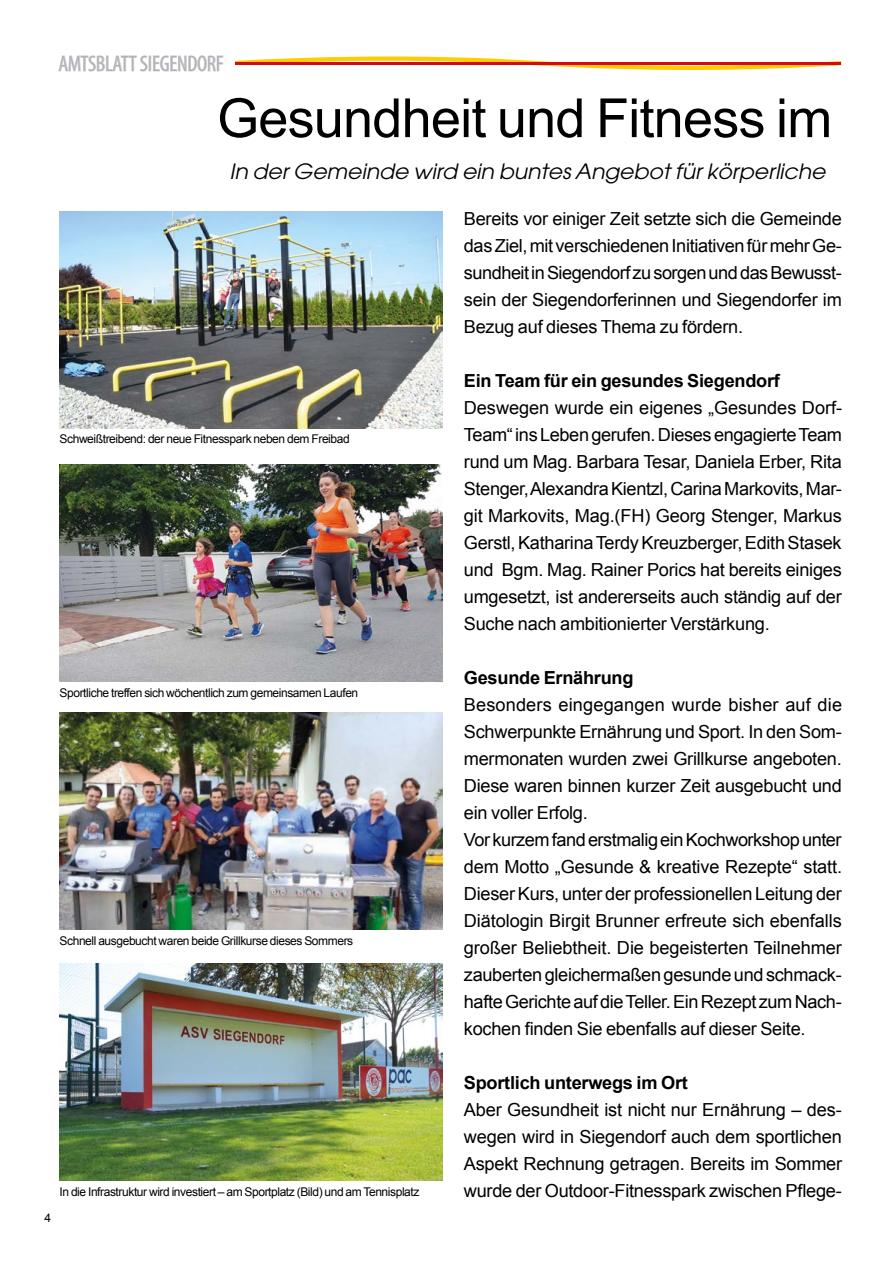
<style>
.page{position:relative;width:893px;height:1263px;background:#fff}
.page>*{position:absolute;margin:0;border:0;box-sizing:border-box;transform-origin:0 0}
.t1{font:54px "Arial";letter-spacing:-.015em;color:#000}
.t2{font:condensed 22.5px "Myriad Pro";letter-spacing:-.01em;color:#b2b2b6}
.t3{font:italic 21px "Avant Garde";letter-spacing:-.005em;color:#000;scale:1.05 1}
.t4{font:18px/27px "Arial";letter-spacing:-.015em;color:#000;text-align:justify}
.t5{font:700 18px "Arial";letter-spacing:-.015em;color:#000}
.t6{font:12px "Arial";letter-spacing:-.035em;color:#000}
</style>
<div class="page">
<svg style="left:58px;top:55px;width:166px;height:17px"></svg>
<svg style="left:235px;top:56px;width:606px;height:14px"></svg>
<hr style="left:235px;top:62px;width:606px;height:3px;background:#d50911">
<img style="left:60px;top:964px;width:383px;height:217px">
<img style="left:60px;top:713px;width:383px;height:217px">
<img style="left:60px;top:465px;width:383px;height:217px">
<img style="left:60px;top:211px;width:383px;height:217px">
<p class="t2" style="left:58px;top:50px;width:167px">AMTSBLATT SIEGENDORF</p>
<h1 class="t1" style="left:217px;top:83px;width:617px">Gesundheit und Fitness im</h1>
<p class="t3" style="left:230px;top:159px;width:569px">In der Gemeinde wird ein buntes Angebot für körperliche</p>
<p class="t4" style="left:464px;top:205px;width:380px">Bereits vor einiger Zeit setzte sich die Gemeinde das Ziel, mit verschiedenen Initiativen für mehr Ge&shy;sundheit in Siegendorf zu sorgen und das Bewusst&shy;sein der Siegendorferinnen und Siegendorfer im Bezug auf dieses Thema zu fördern.</p>
<p class="t5" style="left:464px;top:368px;width:318px">Ein Team für ein gesundes Siegendorf</p>
<p class="t4" style="left:464px;top:394px;width:380px">Deswegen wurde ein eigenes „Gesundes Dorf-Team“ ins Leben gerufen. Dieses engagierte Team rund um Mag. Barbara Tesar, Daniela Erber, Rita Stenger, Alexandra Kientzl, Carina Markovits, Mar&shy;git Markovits, Mag.(FH) Georg Stenger, Markus Gerstl, Katharina Terdy Kreuzberger, Edith Stasek und Bgm. Mag. Rainer Porics hat bereits einiges umgesetzt, ist andererseits auch ständig auf der Suche nach ambitionierter Verstärkung.</p>
<p class="t5" style="left:464px;top:665px;width:171px">Gesunde Ernährung</p>
<p class="t4" style="left:464px;top:691px;width:380px;text-align:left">Besonders eingegangen wurde bisher auf die Schwerpunkte Ernährung und Sport. In den Som&shy;mermonaten wurden zwei Grillkurse angeboten.<br>Diese waren binnen kurzer Zeit ausgebucht und ein voller Erfolg.<br>Vor kurzem fand erstmalig ein Kochworkshop unter dem Motto „Gesunde &amp; kreative Rezepte“ statt.<br>Dieser Kurs, unter der professionellen Leitung der Diätologin Birgit Brunner erfreute sich ebenfalls großer Beliebtheit. Die begeisterten Teilnehmer zauberten gleichermaßen gesunde und schmack&shy;hafte Gerichte auf die Teller. Ein Rezept zum Nach&shy;kochen finden Sie ebenfalls auf dieser Seite.</p>
<p class="t6" style="left:60px;top:431px;width:292px">Schweißtreibend: der neue Fitnesspark neben dem Freibad</p>
<p class="t6" style="left:60px;top:685px;width:300px">Sportliche treffen sich wöchentlich zum gemeinsamen Laufen</p>
<p class="t6" style="left:60px;top:933px;width:295px">Schnell ausgebucht waren beide Grillkurse dieses Sommers</p>
<p class="t6" style="left:45px;top:1210px;width:8px">4</p>
<p class="t5" style="left:464px;top:1070px;width:225px">Sportlich unterwegs im Ort</p>
<p class="t4" style="left:464px;top:1096px;width:380px">Aber Gesundheit ist nicht nur Ernährung – des&shy;wegen wird in Siegendorf auch dem sportlichen Aspekt Rechnung getragen. Bereits im Sommer</p>
<p class="t6" style="left:60px;top:1184px;width:361px">In die Infrastruktur wird investiert – am Sportplatz (Bild) und am Tennisplatz</p>
<p class="t4" style="left:464px;top:1177px;width:380px">wurde der Outdoor-Fitnesspark zwischen Pflege-</p>
</div>
